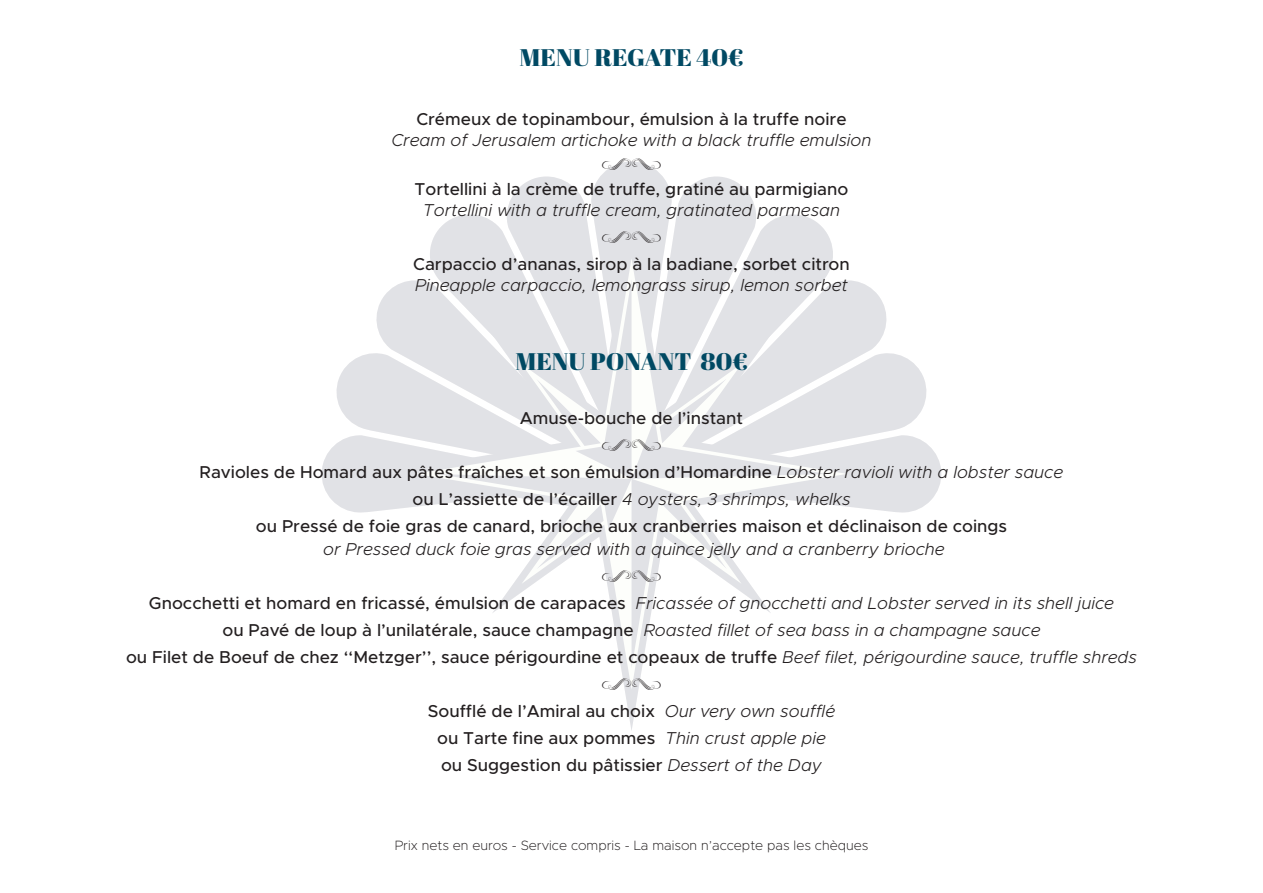
<style>
.page{position:relative;width:1263px;height:893px;background:#fff}
.page>*{position:absolute;margin:0;border:0;box-sizing:border-box;transform-origin:0 0}
.t1{font:24px "Abril Fatface";color:#004963;scale:1.04 1}
.t2{font:500 17.25px/27px "Metropolis";color:#231f20;text-align:center}
.t3{font:italic 300 17.25px "Metropolis";color:#231f20}
.t4{font:17.25px "Nymphette";color:#231f20}
.t5{font:200 13.5px "Metropolis";color:#231f20}
.s1{font-weight:300;font-style:italic}
</style>
<div class="page">
<svg style="left:322px;top:161px;width:619px;height:518px"></svg>
<h1 class="t1" style="left:520px;top:41px;width:217px">MENU REGATE 40€</h1>
<p class="t2" style="left:416px;top:105px;width:432px">Crémeux de topinambour, émulsion à la truffe noire</p>
<p class="t3" style="left:391px;top:129px;width:481px">Cream of Jerusalem artichoke with a black truffle emulsion</p>
<p class="t4" style="left:602px;top:154px;width:61px">PO</p>
<p class="t2" style="left:414px;top:176px;width:435px">Tortellini à la crème de truffe, gratiné au parmigiano</p>
<p class="t3" style="left:423px;top:200px;width:419px">Tortellini with a truffle cream, gratinated parmesan</p>
<p class="t4" style="left:602px;top:228px;width:61px">PO</p>
<p class="t2" style="left:413px;top:251px;width:438px">Carpaccio d’ananas, sirop à la badiane, sorbet citron</p>
<p class="t3" style="left:415px;top:275px;width:434px">Pineapple carpaccio, lemongrass sirup, lemon sorbet</p>
<h1 class="t1" style="left:515px;top:345px;width:225px">MENU PONANT 80€</h1>
<p class="t2" style="left:520px;top:405px;width:225px">Amuse-bouche de l’instant</p>
<p class="t4" style="left:602px;top:436px;width:61px">PO</p>
<p class="t2" style="left:200px;top:459px;width:865px">Ravioles de Homard aux pâtes fraîches et son émulsion d’Homardine <span class="s1">Lobster ravioli with a lobster sauce </span>ou L’assiette de l’écailler <span class="s1">4 oysters, 3 shrimps, whelks<br></span>ou Pressé de foie gras de canard, brioche aux cranberries maison et déclinaison de coings</p>
<p class="t3" style="left:323px;top:538px;width:623px">or Pressed duck foie gras served with a quince jelly and a cranberry brioche</p>
<p class="t4" style="left:602px;top:566px;width:61px">PO</p>
<p class="t2" style="left:126px;top:589px;width:1012px">Gnocchetti et homard en fricassé, émulsion de carapaces <span class="s1">Fricassée of gnocchetti and Lobster served in its shell juice<br></span>ou Pavé de loup à l’unilatérale, sauce champagne <span class="s1">Roasted fillet of sea bass in a champagne sauce<br></span>ou Filet de Boeuf de chez ‘‘Metzger’’, sauce périgourdine et copeaux de truffe <span class="s1">Beef filet, périgourdine sauce, truffle shreds</span></p>
<p class="t4" style="left:602px;top:674px;width:61px">PO</p>
<p class="t2" style="left:428px;top:697px;width:409px">Soufflé de l’Amiral au choix <span class="s1">Our very own soufflé </span>ou Tarte fine aux pommes <span class="s1">Thin crust apple pie </span>ou Suggestion du pâtissier <span class="s1">Dessert of the Day</span></p>
<p class="t5" style="left:395px;top:837px;width:475px">Prix nets en euros - Service compris - La maison n’accepte pas les chèques</p>
</div>
